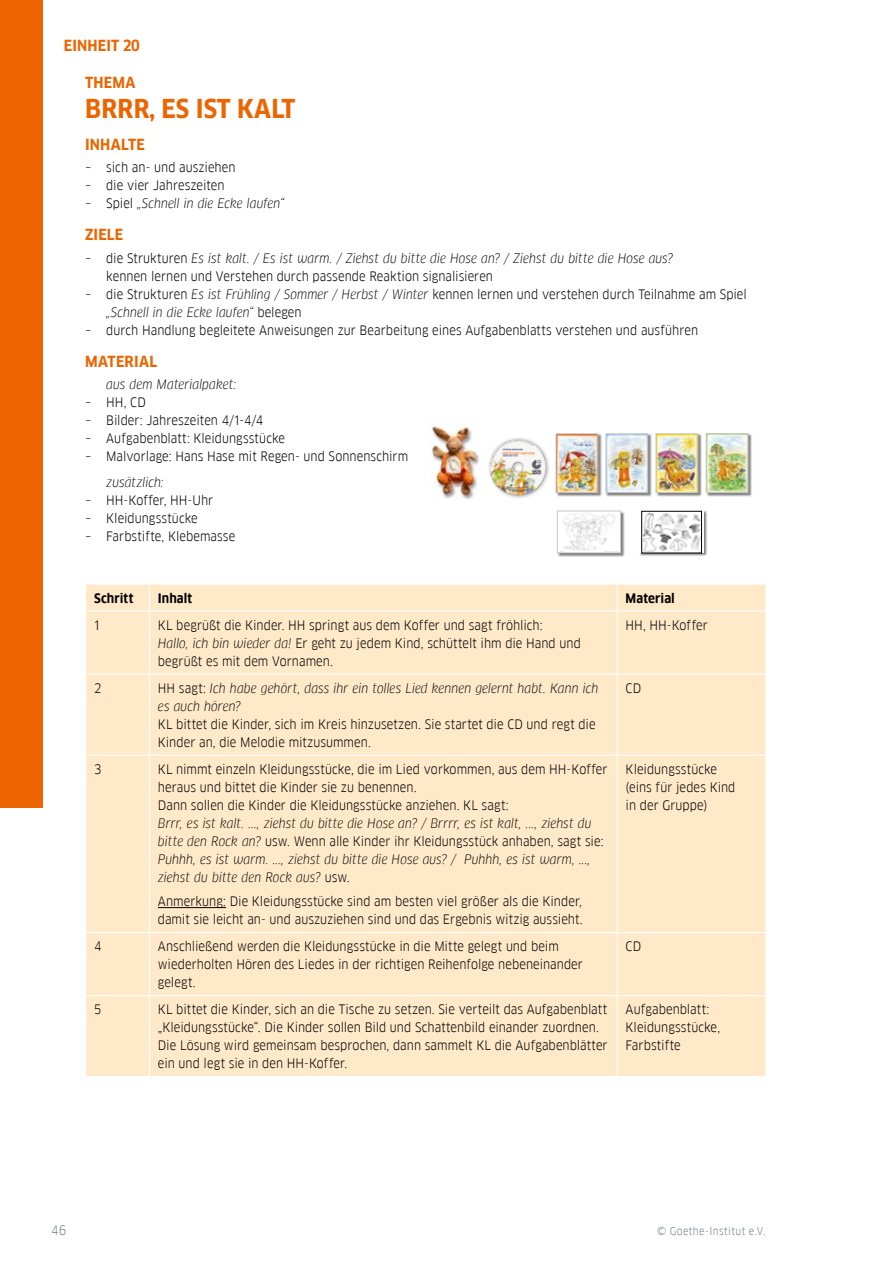
<style>
.page{position:relative;width:893px;height:1263px;background:#fff}
.page>*{position:absolute;margin:0;border:0;box-sizing:border-box;transform-origin:0 0}
.t1{font:700 25.5px "Goethe FF Clan";letter-spacing:.01em;color:#ec6500}
.t2{font:700 15px "Goethe FF Clan";letter-spacing:.01em;color:#ec6500}
.t3{font:12.75px/18px "Goethe FF Clan";color:#000}
.t4{font:italic 12.75px/18px "Goethe FF Clan";letter-spacing:.005em;color:#000}
.t5{font:700 12.75px "Goethe FF Clan";letter-spacing:.005em;color:#000}
.t6{font:12.75px "Goethe FF Clan";color:#768085}
.t7{font:10.5px "Goethe FF Clan";letter-spacing:.04em;color:#768085}
.s1{font-style:normal}
.s2{font-style:italic}
</style>
<div class="page">
<div style="left:0;top:0;width:43px;height:808px;background:#ec6500"></div>
<div style="left:86px;top:585px;width:679px;height:491px;background:#ffe9c9"></div>
<svg style="left:149px;top:585px;width:1px;height:25px"></svg>
<svg style="left:617px;top:585px;width:1px;height:25px"></svg>
<svg style="left:765px;top:585px;width:1px;height:25px"></svg>
<hr style="left:85px;top:610px;width:64px;height:2px;background:#fff">
<hr style="left:149px;top:610px;width:468px;height:2px;background:#fff">
<hr style="left:149px;top:612px;width:1px;height:61px;background:#fff">
<hr style="left:617px;top:610px;width:149px;height:2px;background:#fff">
<hr style="left:617px;top:612px;width:1px;height:61px;background:#fff">
<hr style="left:85px;top:673px;width:64px;height:2px;background:#fff">
<hr style="left:149px;top:673px;width:468px;height:2px;background:#fff">
<hr style="left:149px;top:675px;width:1px;height:80px;background:#fff">
<hr style="left:617px;top:673px;width:149px;height:2px;background:#fff">
<hr style="left:617px;top:675px;width:1px;height:80px;background:#fff">
<hr style="left:85px;top:755px;width:64px;height:1px;background:#fff">
<hr style="left:149px;top:755px;width:468px;height:1px;background:#fff">
<hr style="left:149px;top:756px;width:1px;height:176px;background:#fff">
<hr style="left:617px;top:755px;width:149px;height:1px;background:#fff">
<hr style="left:617px;top:756px;width:1px;height:176px;background:#fff">
<hr style="left:85px;top:932px;width:64px;height:1px;background:#fff">
<hr style="left:149px;top:932px;width:468px;height:1px;background:#fff">
<hr style="left:149px;top:933px;width:1px;height:62px;background:#fff">
<hr style="left:617px;top:932px;width:149px;height:1px;background:#fff">
<hr style="left:617px;top:933px;width:1px;height:62px;background:#fff">
<hr style="left:85px;top:995px;width:64px;height:1px;background:#fff">
<hr style="left:149px;top:995px;width:468px;height:1px;background:#fff">
<hr style="left:149px;top:996px;width:1px;height:80px;background:#fff">
<hr style="left:617px;top:995px;width:149px;height:1px;background:#fff">
<hr style="left:617px;top:996px;width:1px;height:80px;background:#fff">
<hr style="left:158px;top:907px;width:68px;height:1px;background:#000">
<div style="left:557px;top:511px;width:68px;height:46px;background:#000;opacity:.5"></div>
<img style="left:559px;top:513px;width:59px;height:38px">
<div style="left:557px;top:511px;width:64px;height:42px;border:1px solid #c9c6c6"></div>
<div style="left:706px;top:433px;width:46px;height:64px;background:#000;opacity:.5"></div>
<img style="left:708px;top:435px;width:38px;height:56px">
<div style="left:706px;top:433px;width:42px;height:60px;border:1px solid #c9c6c6"></div>
<div style="left:656px;top:433px;width:46px;height:64px;background:#000;opacity:.5"></div>
<img style="left:658px;top:435px;width:38px;height:56px">
<div style="left:656px;top:433px;width:42px;height:60px;border:1px solid #c9c6c6"></div>
<div style="left:606px;top:433px;width:46px;height:64px;background:#000;opacity:.5"></div>
<img style="left:608px;top:435px;width:38px;height:56px">
<div style="left:606px;top:433px;width:42px;height:60px;border:1px solid #c9c6c6"></div>
<div style="left:556px;top:433px;width:46px;height:64px;background:#000;opacity:.5"></div>
<img style="left:558px;top:435px;width:38px;height:56px">
<div style="left:556px;top:433px;width:42px;height:60px;border:1px solid #c9c6c6"></div>
<div style="left:640px;top:510px;width:68px;height:47px;background:#000;opacity:.5"></div>
<div style="left:639px;top:510px;width:65px;height:43px;background:linear-gradient(to bottom,#353535,#353535)"></div>
<img style="left:644px;top:513px;width:56px;height:38px">
<div style="left:642px;top:511px;width:60px;height:42px;border:1px solid #000"></div>
<img style="left:430px;top:421px;width:50px;height:79px">
<div style="left:487px;top:436px;width:64px;height:64px;background:#000;opacity:.5"></div>
<img style="left:489px;top:438px;width:57px;height:57px">
<p class="t2" style="left:64px;top:37px;width:78px">EINHEIT 20</p>
<p class="t2" style="left:85px;top:74px;width:52px">THEMA</p>
<h1 class="t1" style="left:85px;top:94px;width:212px">BRRR, ES IST KALT</h1>
<p class="t2" style="left:85px;top:136px;width:61px">INHALTE</p>
<p class="t3" style="left:85px;top:159px;width:152px">– sich an- und ausziehen</p>
<p class="t3" style="left:85px;top:177px;width:141px">– die vier Jahreszeiten</p>
<p class="t4" style="left:85px;top:195px;width:201px"><span class="s1">– Spiel</span> „Schnell in die Ecke laufen“</p>
<p class="t2" style="left:85px;top:226px;width:40px">ZIELE</p>
<p class="t3" style="left:106px;top:249px;width:568px;text-indent:-21px">– die Strukturen <span class="s2">Es ist kalt. / Es ist warm. / Ziehst du bitte die Hose an? / Ziehst du bitte die Hose aus? </span>kennen lernen und Verstehen durch passende Reaktion signalisieren</p>
<p class="t3" style="left:106px;top:285px;width:642px;text-indent:-21px">– die Strukturen <span class="s2">Es ist Frühling / Sommer / Herbst / Winter</span> kennen lernen und verstehen durch Teilnahme am Spiel <span class="s2">„Schnell in die Ecke laufen“</span> belegen</p>
<p class="t3" style="left:85px;top:321px;width:615px">– durch Handlung begleitete Anweisungen zur Bearbeitung eines Aufgabenblatts verstehen und ausführen</p>
<p class="t2" style="left:85px;top:352px;width:74px">MATERIAL</p>
<p class="t4" style="left:106px;top:375px;width:132px">aus dem Materialpaket:</p>
<p class="t3" style="left:85px;top:393px;width:62px">– HH, CD</p>
<p class="t3" style="left:85px;top:411px;width:180px">– Bilder: Jahreszeiten 4/1-4/4</p>
<p class="t3" style="left:85px;top:429px;width:202px">– Aufgabenblatt: Kleidungsstücke</p>
<p class="t3" style="left:85px;top:447px;width:325px">– Malvorlage: Hans Hase mit Regen- und Sonnenschirm</p>
<p class="t4" style="left:106px;top:474px;width:59px">zusätzlich:</p>
<p class="t3" style="left:85px;top:492px;width:130px">– HH-Koffer, HH-Uhr</p>
<p class="t3" style="left:85px;top:510px;width:114px">– Kleidungsstücke</p>
<p class="t3" style="left:85px;top:528px;width:152px">– Farbstifte, Klebemasse</p>
<p class="t5" style="left:94px;top:590px;width:41px">Schritt</p>
<p class="t5" style="left:158px;top:590px;width:36px">Inhalt</p>
<p class="t5" style="left:626px;top:590px;width:51px">Material</p>
<p class="t3" style="left:94px;top:616px;width:7px">1</p>
<p class="t3" style="left:158px;top:616px;width:424px">KL begrüßt die Kinder. HH springt aus dem Koffer und sagt fröhlich:<br><span class="s2">Hallo, ich bin wieder da!</span> Er geht zu jedem Kind, schüttelt ihm die Hand und begrüßt es mit dem Vornamen.</p>
<p class="t3" style="left:626px;top:616px;width:84px">HH, HH-Koffer</p>
<p class="t3" style="left:94px;top:679px;width:9px">2</p>
<p class="t4" style="left:158px;top:679px;width:442px"><span class="s1">HH sagt:</span> Ich habe gehört, dass ihr ein tolles Lied kennen gelernt habt. Kann ich es auch hören?</p>
<p class="t3" style="left:158px;top:715px;width:439px">KL bittet die Kinder, sich im Kreis hinzusetzen. Sie startet die CD und regt die<br>Kinder an, die Melodie mitzusummen.</p>
<p class="t3" style="left:626px;top:679px;width:17px">CD</p>
<p class="t3" style="left:94px;top:760px;width:9px">3</p>
<p class="t3" style="left:158px;top:760px;width:451px">KL nimmt einzeln Kleidungsstücke, die im Lied vorkommen, aus dem HH-Koffer heraus und bittet die Kinder sie zu benennen.<br>Dann sollen die Kinder die Kleidungsstücke anziehen. KL sagt:</p>
<p class="t4" style="left:158px;top:814px;width:447px">Brrr, es ist kalt. ..., ziehst du bitte die Hose an? / Brrrr, es ist kalt, ..., ziehst du bitte den Rock an? <span class="s1">usw. Wenn alle Kinder ihr Kleidungsstück anhaben, sagt sie:<br></span>Puhhh, es ist warm. ..., ziehst du bitte die Hose aus? / Puhhh, es ist warm, ..., ziehst du bitte den Rock aus? <span class="s1">usw.</span></p>
<p class="t3" style="left:158px;top:892px;width:426px">Anmerkung: Die Kleidungsstücke sind am besten viel größer als die Kinder, damit sie leicht an- und auszuziehen sind und das Ergebnis witzig aussieht.</p>
<p class="t3" style="left:626px;top:760px;width:111px">Kleidungsstücke (eins für jedes Kind in der Gruppe)</p>
<p class="t3" style="left:94px;top:937px;width:9px">4</p>
<p class="t3" style="left:158px;top:937px;width:426px">Anschließend werden die Kleidungsstücke in die Mitte gelegt und beim wiederholten Hören des Liedes in der richtigen Reihenfolge nebeneinander gelegt.</p>
<p class="t3" style="left:626px;top:937px;width:17px">CD</p>
<p class="t3" style="left:94px;top:1000px;width:8px">5</p>
<p class="t3" style="left:158px;top:1000px;width:451px">KL bittet die Kinder, sich an die Tische zu setzen. Sie verteilt das Aufgabenblatt „Kleidungsstücke“. Die Kinder sollen Bild und Schattenbild einander zuordnen.<br>Die Lösung wird gemeinsam besprochen, dann sammelt KL die Aufgabenblätter ein und legt sie in den HH-Koffer.</p>
<p class="t3" style="left:626px;top:1000px;width:96px">Aufgabenblatt:<br>Kleidungsstücke,<br>Farbstifte</p>
<p class="t6" style="left:51px;top:1223px;width:17px">46</p>
<p class="t7" style="left:657px;top:1225px;width:110px">© Goethe-Institut e.V.</p>
</div>
